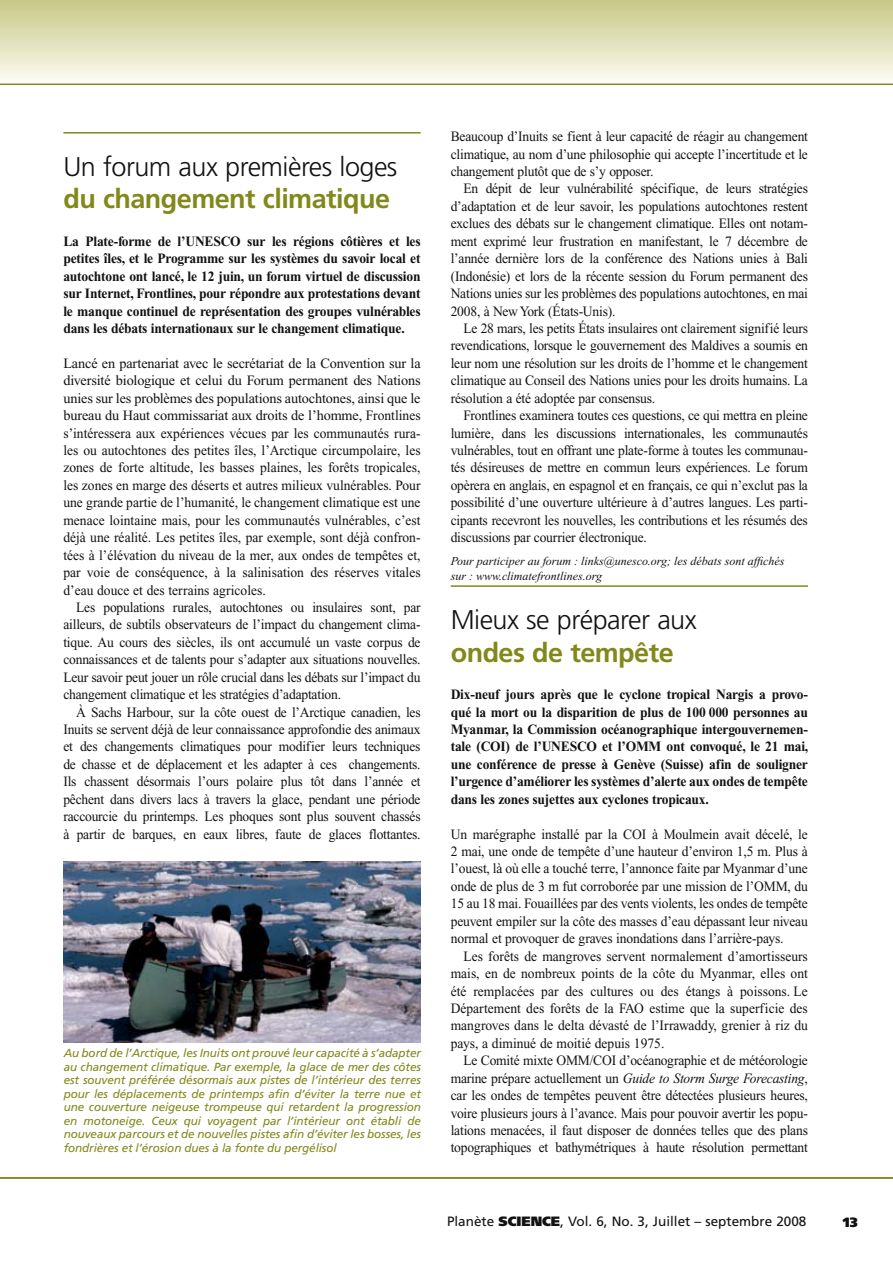
<style>
.page{position:relative;width:893px;height:1263px;background:#fff}
.page>*{position:absolute;margin:0;border:0;box-sizing:border-box;transform-origin:0 0}
.t1{font:300 27px "Frutiger";letter-spacing:-.02em;color:#121212}
.t2{font:700 27px "Frutiger";letter-spacing:-.02em;color:#82881a}
.t3{font:14.25px/17.4px "Times New Roman";letter-spacing:-.015em;color:#121212;text-align:justify;scale:.95 1}
.t4{font:14.25px/17.4px "Times New Roman";letter-spacing:-.015em;color:#121212;text-align:justify}
.t5{font:700 14.25px/17.4px "Times New Roman";letter-spacing:-.015em;color:#121212;text-align:justify;scale:.95 1}
.t6{font:13.5px "Frutiger";color:#121212}
.t7{font:900 13.5px "Frutiger";color:#121212}
.t8{font:italic 12px/14.4px "Times New Roman";color:#121212}
.t9{font:italic 11.7px/13.5px "Frutiger";letter-spacing:-.01em;color:#82881a;text-align:justify}
.s1{font-style:italic}
.s2{font-weight:900}
</style>
<div class="page">
<hr style="left:0;top:1177px;width:893px;height:2px;background:#82881a">
<hr style="left:63px;top:132px;width:358px;height:2px;background:#82881a">
<hr style="left:451px;top:585px;width:357px;height:2px;background:#82881a">
<img style="left:64px;top:861px;width:357px;height:182px">
<div style="left:0;top:0;width:893px;height:84px;background:linear-gradient(to bottom,#c7c886,#fcfcf3)"></div>
<hr style="left:0;top:84px;width:893px;height:1px;background:#82881a">
<h1 class="t1" style="left:63px;top:151px;width:336px">Un forum aux premières loges</h1>
<h1 class="t2" style="left:63px;top:183px;width:328px">du changement climatique</h1>
<p class="t5" style="left:63px;top:232px;width:378px">La Plate-forme de l’UNESCO sur les régions côtières et les petites îles, et le Programme sur les systèmes du savoir local et autochtone ont lancé, le 12 juin, un forum virtuel de discussion sur Internet, Frontlines, pour répondre aux protestations devant le manque continuel de représentation des groupes vulnérables dans les débats internationaux sur le changement climatique.</p>
<p class="t4" style="left:63px;top:354px;width:359px">Lancé en partenariat avec le secrétariat de la Convention sur la diversité biologique et celui du Forum permanent des Nations unies sur les problèmes des populations autochtones, ainsi que le bureau du Haut commissariat aux droits de l’homme, Frontlines s’intéressera aux expériences vécues par les communautés rura&shy;les ou autochtones des petites îles, l’Arctique circumpolaire, les zones de forte altitude, les basses plaines, les forêts tropicales, les zones en marge des déserts et autres milieux vulnérables. Pour une grande partie de l’humanité, le changement climatique est une menace lointaine mais, pour les communautés vulnérables, c’est déjà une réalité. Les petites îles, par exemple, sont déjà confron&shy;tées à l’élévation du niveau de la mer, aux ondes de tempêtes et, par voie de conséquence, à la salinisation des réserves vitales d’eau douce et des terrains agricoles.</p>
<p class="t3" style="left:63px;top:598px;width:378px;text-indent:13px">Les populations rurales, autochtones ou insulaires sont, par ailleurs, de subtils observateurs de l’impact du changement clima&shy;tique. Au cours des siècles, ils ont accumulé un vaste corpus de connaissances et de talents pour s’adapter aux situations nouvelles.<br>Leur savoir peut jouer un rôle crucial dans les débats sur l’impact du changement climatique et les stratégies d’adaptation.</p>
<p class="t3" style="left:63px;top:703px;width:378px;text-indent:13px">À Sachs Harbour, sur la côte ouest de l’Arctique canadien, les Inuits se servent déjà de leur connaissance approfondie des animaux et des changements climatiques pour modifier leurs techniques de chasse et de déplacement et les adapter à ces changements.<br>Ils chassent désormais l’ours polaire plus tôt dans l’année et pêchent dans divers lacs à travers la glace, pendant une période raccourcie du printemps. Les phoques sont plus souvent chassés à partir de barques, en eaux libres, faute de glaces flottantes.</p>
<p class="t9" style="left:64px;top:1046px;width:359px">Au bord de l’Arctique, les Inuits ont prouvé leur capacité à s’adapter au changement climatique. Par exemple, la glace de mer des côtes est souvent préférée désormais aux pistes de l’intérieur des terres pour les déplacements de printemps afin d’éviter la terre nue et une couverture neigeuse trompeuse qui retardent la progression en motoneige. Ceux qui voyagent par l’intérieur ont établi de nouveaux parcours et de nouvelles pistes afin d’éviter les bosses, les fondrières et l’érosion dues à la fonte du pergélisol</p>
<p class="t3" style="left:451px;top:128px;width:378px">Beaucoup d’Inuits se fient à leur capacité de réagir au changement climatique, au nom d’une philosophie qui accepte l’incertitude et le changement plutôt que de s’y opposer.</p>
<p class="t3" style="left:451px;top:180px;width:378px;text-indent:13px">En dépit de leur vulnérabilité spécifique, de leurs stratégies d’adaptation et de leur savoir, les populations autochtones restent exclues des débats sur le changement climatique. Elles ont notam&shy;ment exprimé leur frustration en manifestant, le 7 décembre de l’année dernière lors de la conférence des Nations unies à Bali (Indonésie) et lors de la récente session du Forum permanent des Nations unies sur les problèmes des populations autochtones, en mai 2008, à New York (États-Unis).</p>
<p class="t3" style="left:451px;top:320px;width:377px;text-indent:13px">Le 28 mars, les petits États insulaires ont clairement signifié leurs revendications, lorsque le gouvernement des Maldives a soumis en leur nom une résolution sur les droits de l’homme et le changement climatique au Conseil des Nations unies pour les droits humains. La résolution a été adoptée par consensus.</p>
<p class="t3" style="left:451px;top:407px;width:378px;text-indent:13px">Frontlines examinera toutes ces questions, ce qui mettra en pleine lumière, dans les discussions internationales, les communautés vulnérables, tout en offrant une plate-forme à toutes les communau&shy;tés désireuses de mettre en commun leurs expériences. Le forum opèrera en anglais, en espagnol et en français, ce qui n’exclut pas la possibilité d’une ouverture ultérieure à d’autres langues. Les parti&shy;cipants recevront les nouvelles, les contributions et les résumés des discussions par courrier électronique.</p>
<p class="t8" style="left:451px;top:554px;width:335px">Pour participer au forum : links@unesco.org; les débats sont affichés sur : www.climatefrontlines.org</p>
<h1 class="t1" style="left:451px;top:605px;width:247px">Mieux se préparer aux</h1>
<h1 class="t2" style="left:451px;top:636px;width:224px">ondes de tempête</h1>
<p class="t5" style="left:451px;top:686px;width:378px">Dix-neuf jours après que le cyclone tropical Nargis a provo&shy;qué la mort ou la disparition de plus de 100 000 personnes au Myanmar, la Commission océanographique intergouvernemen&shy;tale (COI) de l’UNESCO et l’OMM ont convoqué, le 21 mai, une conférence de presse à Genève (Suisse) afin de souligner l’urgence d’améliorer les systèmes d’alerte aux ondes de tempête dans les zones sujettes aux cyclones tropicaux.</p>
<p class="t3" style="left:451px;top:825px;width:377px">Un marégraphe installé par la COI à Moulmein avait décelé, le 2 mai, une onde de tempête d’une hauteur d’environ 1,5 m. Plus à l’ouest, là où elle a touché terre, l’annonce faite par Myanmar d’une onde de plus de 3 m fut corroborée par une mission de l’OMM, du 15 au 18 mai. Fouaillées par des vents violents, les ondes de tempête peuvent empiler sur la côte des masses d’eau dépassant leur niveau normal et provoquer de graves inondations dans l’arrière-pays.</p>
<p class="t3" style="left:451px;top:947px;width:378px;text-indent:13px">Les forêts de mangroves servent normalement d’amortisseurs mais, en de nombreux points de la côte du Myanmar, elles ont été remplacées par des cultures ou des étangs à poissons. Le Département des forêts de la FAO estime que la superficie des mangroves dans le delta dévasté de l’Irrawaddy, grenier à riz du pays, a diminué de moitié depuis 1975.</p>
<p class="t3" style="left:451px;top:1052px;width:378px;text-indent:13px">Le Comité mixte OMM/COI d’océanographie et de météorologie marine prépare actuellement un <span class="s1">Guide to Storm Surge Forecasting</span>, car les ondes de tempêtes peuvent être détectées plusieurs heures, voire plusieurs jours à l’avance. Mais pour pouvoir avertir les popu&shy;lations menacées, il faut disposer de données telles que des plans topographiques et bathymétriques à haute résolution permettant</p>
<p class="t6" style="left:447px;top:1213px;width:361px">Planète <span class="s2">SCIENCE</span>, Vol. 6, No. 3, Juillet – septembre 2008</p>
<p class="t7" style="left:843px;top:1214px;width:16px">13</p>
</div>
